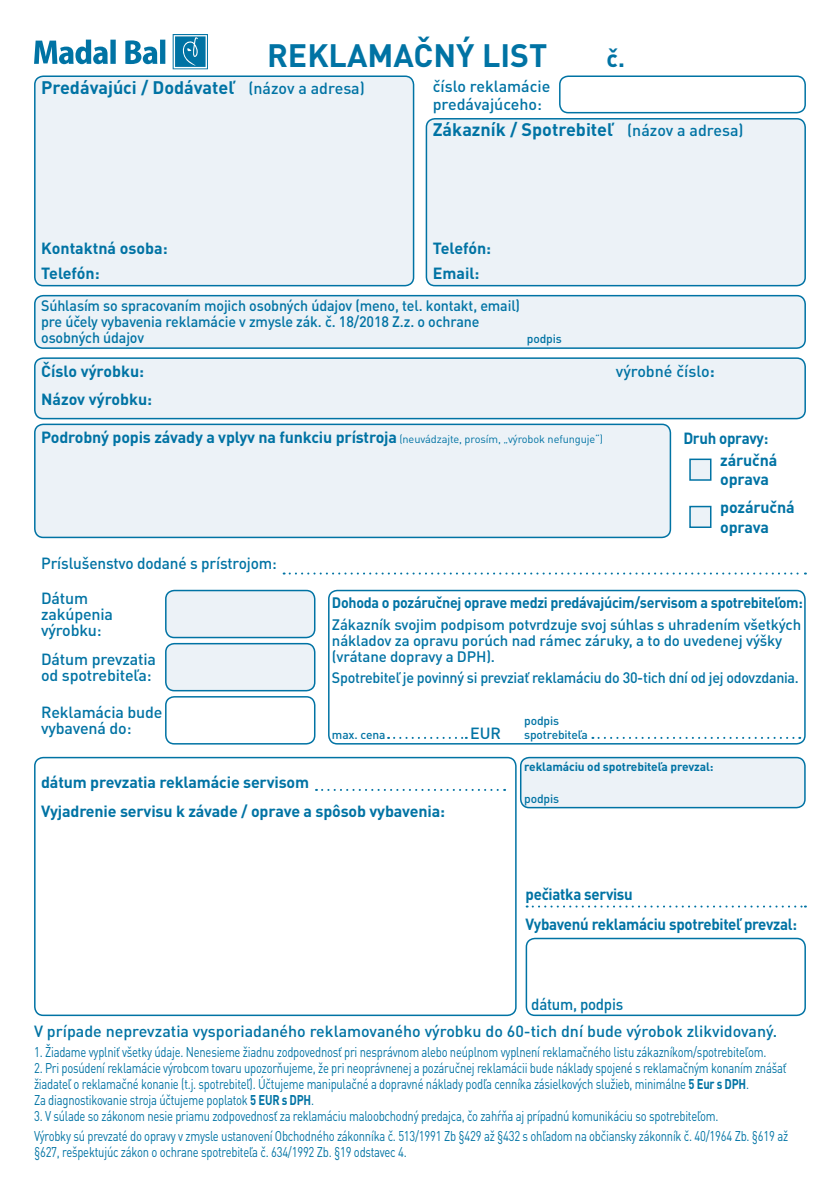
<style>
.page{position:relative;width:840px;height:1191px;background:#fff}
.page>*{position:absolute;margin:0;border:0;box-sizing:border-box;transform-origin:0 0}
.t1{font:700 32px "DIN Pro";color:#0073a4}
.t2{font:700 24px "DIN Pro";color:#0073a4}
.t3{font:700 18px "DIN Pro";color:#0073a4}
.t4{font:700 16px/19.2px "DIN Pro";letter-spacing:-.01em;color:#0073a4}
.t5{font:500 16px/16px "DIN Pro";letter-spacing:-.01em;color:#0073a4}
.t6{font:700 16px "DIN Pro";letter-spacing:-.01em;color:#0073a4;scale:.94 1}
.t7{font:500 16px "DIN Pro";letter-spacing:-.01em;color:#0073a4;scale:.96 1}
.t8{font:500 16px "DIN Pro";letter-spacing:-.01em;color:#0073a4;scale:.94 1}
.t9{font:500 15px/16px "DIN Pro";letter-spacing:-.01em;color:#0073a4;scale:.95 1}
.t10{font:500 15px/16px "DIN Pro";letter-spacing:-.01em;color:#0073a4}
.t11{font:700 15px "DIN Pro";letter-spacing:-.02em;color:#0073a4;scale:.95 1}
.t12{font:14px/16px "DIN Pro";letter-spacing:-.02em;color:#0073a4;scale:.8 1}
.t13{font:500 12px/14px "DIN Pro";letter-spacing:-.01em;color:#0073a4}
.t14{font:700 12px "DIN Pro";letter-spacing:-.01em;color:#0073a4}
.s1{font-weight:400;font-size:11px}
.s2{font-weight:700}
</style>
<div class="page">
<div style="left:35px;top:76px;width:378px;height:210px;background:#ecf2f7;border-radius:9px"></div>
<div style="left:34px;top:75px;width:380px;height:211px;border:2px solid #0073a4;border-radius:9px"></div>
<div style="left:35px;top:424px;width:635px;height:113px;background:#ecf2f7;border-radius:9px"></div>
<div style="left:34px;top:423px;width:636px;height:115px;border:2px solid #0073a4;border-radius:9px"></div>
<div style="left:34px;top:757px;width:482px;height:259px;border:2px solid #0073a4;border-radius:9px"></div>
<div style="left:525px;top:937px;width:280px;height:79px;border:2px solid #0073a4;border-radius:9px"></div>
<div style="left:166px;top:590px;width:148px;height:47px;background:#ecf2f7;border-radius:9px"></div>
<div style="left:165px;top:590px;width:150px;height:48px;border:2px solid #0073a4;border-radius:9px"></div>
<div style="left:166px;top:643px;width:148px;height:47px;background:#ecf2f7;border-radius:9px"></div>
<div style="left:165px;top:643px;width:150px;height:48px;border:2px solid #0073a4;border-radius:9px"></div>
<div style="left:328px;top:590px;width:477px;height:154px;border:2px solid #0073a4;border-radius:9px"></div>
<div style="left:35px;top:358px;width:769px;height:60px;background:#ecf2f7;border-radius:9px"></div>
<div style="left:34px;top:357px;width:771px;height:62px;border:2px solid #0073a4;border-radius:9px"></div>
<div style="left:426px;top:119px;width:378px;height:167px;background:#ecf2f7;border-radius:9px"></div>
<div style="left:425px;top:118px;width:380px;height:168px;border:2px solid #0073a4;border-radius:9px"></div>
<svg style="left:316px;top:789px;width:189px;height:2px"></svg>
<svg style="left:526px;top:905px;width:279px;height:2px"></svg>
<div style="left:165px;top:696px;width:150px;height:48px;border:2px solid #0073a4;border-radius:9px"></div>
<div style="left:35px;top:296px;width:769px;height:52px;background:#ecf2f7;border-radius:9px"></div>
<div style="left:34px;top:295px;width:771px;height:54px;border:2px solid #0073a4;border-radius:9px"></div>
<svg style="left:388px;top:737px;width:78px;height:2px"></svg>
<svg style="left:592px;top:737px;width:207px;height:2px"></svg>
<div style="left:520px;top:757px;width:284px;height:50px;background:#ecf2f7;border-radius:9px"></div>
<div style="left:519px;top:757px;width:286px;height:51px;border:2px solid #0073a4;border-radius:9px"></div>
<div style="left:689px;top:458px;width:22px;height:23px;background:#ecf2f7;border:2px solid #0073a4"></div>
<div style="left:689px;top:506px;width:22px;height:22px;background:#ecf2f7;border:2px solid #0073a4"></div>
<svg style="left:283px;top:572px;width:522px;height:2px"></svg>
<svg style="left:34px;top:40px;width:131px;height:24px"></svg>
<svg style="left:172px;top:34px;width:36px;height:35px"></svg>
<div style="left:558px;top:75px;width:247px;height:38px;border:2px solid #0073a4;border-radius:9px"></div>
<p class="t3" style="left:41px;top:75px;width:194px">Predávajúci / Dodávateľ</p>
<h1 class="t1" style="left:267px;top:34px;width:282px">REKLAMAČNÝ LIST</h1>
<h2 class="t2" style="left:606px;top:42px;width:20px">č.</h2>
<p class="t5" style="left:248px;top:79px;width:118px">(názov a adresa)</p>
<p class="t5" style="left:432px;top:76px;width:119px;line-height:18px">číslo reklamácie predávajúceho:</p>
<p class="t3" style="left:432px;top:117px;width:182px">Zákazník / Spotrebiteľ</p>
<p class="t5" style="left:626px;top:122px;width:118px">(názov a adresa)</p>
<p class="t4" style="left:41px;top:238px;width:128px">Kontaktná osoba:</p>
<p class="t4" style="left:432px;top:238px;width:60px">Telefón:</p>
<p class="t4" style="left:41px;top:263px;width:60px">Telefón:</p>
<p class="t4" style="left:432px;top:263px;width:48px">Email:</p>
<p class="t9" style="left:41px;top:297px;width:505px">Súhlasím so spracovaním mojich osobných údajov (meno, tel. kontakt, email) pre účely vybavenia reklamácie v zmysle zák. č. 18/2018 Z.z. o ochrane osobných údajov</p>
<p class="t4" style="left:41px;top:361px;width:104px">Číslo výrobku:</p>
<p class="t4" style="left:41px;top:389px;width:112px">Názov výrobku:</p>
<p class="t13" style="left:526px;top:331px;width:36px">podpis</p>
<p class="t4" style="left:41px;top:426px;width:563px">Podrobný popis závady a vplyv na funkciu prístroja <span class="s1">(neuvádzajte, prosím, „výrobok nefunguje“)</span></p>
<p class="t7" style="left:41px;top:552px;width:247px">Príslušenstvo dodané s prístrojom:</p>
<p class="t5" style="left:615px;top:362px;width:100px">výrobné číslo<span class="s2">:</span></p>
<p class="t6" style="left:683px;top:427px;width:92px">Druh opravy:</p>
<p class="t4" style="left:719px;top:450px;width:59px">záručná oprava</p>
<p class="t4" style="left:719px;top:497px;width:76px">pozáručná oprava</p>
<p class="t5" style="left:41px;top:589px;width:73px">Dátum zakúpenia výrobku:</p>
<p class="t11" style="left:332px;top:593px;width:497px">Dohoda o pozáručnej oprave medzi predávajúcim/servisom a spotrebiteľom:</p>
<p class="t10" style="left:332px;top:616px;width:470px">Zákazník svojim podpisom potvrdzuje svoj súhlas s uhradením všetkých nákladov za opravu porúch nad rámec záruky, a to do uvedenej výšky</p>
<p class="t5" style="left:41px;top:651px;width:116px">Dátum prevzatia</p>
<p class="t10" style="left:332px;top:648px;width:164px">(vrátane dopravy a DPH).</p>
<p class="t5" style="left:41px;top:667px;width:112px">od spotrebiteľa:</p>
<p class="t9" style="left:332px;top:669px;width:492px">Spotrebiteľ je povinný si prevziať reklamáciu do 30-tich dní od jej odovzdania.</p>
<p class="t5" style="left:41px;top:704px;width:123px">Reklamácia bude vybavená do:</p>
<p class="t4" style="left:41px;top:771px;width:269px">dátum prevzatia reklamácie servisom</p>
<p class="t13" style="left:332px;top:727px;width:55px">max. cena</p>
<p class="t5" style="left:470px;top:724px;width:32px">EUR</p>
<p class="t13" style="left:524px;top:713px;width:65px">podpis spotrebiteľa</p>
<p class="t14" style="left:524px;top:758px;width:191px">reklamáciu od spotrebiteľa prevzal:</p>
<p class="t4" style="left:41px;top:801px;width:405px">Vyjadrenie servisu k závade / oprave a spôsob vybavenia:</p>
<p class="t13" style="left:524px;top:791px;width:36px">podpis</p>
<p class="t6" style="left:525px;top:883px;width:115px">pečiatka servisu</p>
<p class="t6" style="left:525px;top:913px;width:290px">Vybavenú reklamáciu spotrebiteľ prevzal:</p>
<p class="t8" style="left:531px;top:993px;width:99px">dátum, podpis</p>
<p class="t5" style="left:34px;top:1022px;width:744px">V prípade neprevzatia vysporiadaného reklamovaného výrobku do 60-tich dní bude výrobok zlikvidovaný.</p>
<p class="t12" style="left:34px;top:1043px;width:916px">1. Žiadame vyplniť všetky údaje. Nenesieme žiadnu zodpovednosť pri nesprávnom alebo neúplnom vyplnení reklamačného listu zákazníkom/spotrebiteľom.</p>
<p class="t12" style="left:34px;top:1059px;width:941px">2. Pri posúdení reklamácie výrobcom tovaru upozorňujeme, že pri neoprávnenej a pozáručnej reklamácii bude náklady spojené s reklamačným konaním znášať žiadateľ o reklamačné konanie (t.j. spotrebiteľ). Účtujeme manipulačné a dopravné náklady podľa cenníka zásielkových služieb, minimálne <span class="s2">5 Eur s DPH</span>.<br>Za diagnostikovanie stroja účtujeme poplatok <span class="s2">5 EUR s DPH</span>.</p>
<p class="t12" style="left:34px;top:1105px;width:943px;line-height:20px">3. V súlade so zákonom nesie priamu zodpovednosť za reklamáciu maloobchodný predajca, čo zahŕňa aj prípadnú komunikáciu so spotrebiteľom.<br>Výrobky sú prevzaté do opravy v zmysle ustanovení Obchodného zákonníka č. 513/1991 Zb §429 až §432 s ohľadom na občiansky zákonník č. 40/1964 Zb. §619 až</p>
<p class="t12" style="left:34px;top:1143px;width:467px">§627, rešpektujúc zákon o ochrane spotrebiteľa č. 634/1992 Zb. §19 odstavec 4.</p>
</div>
